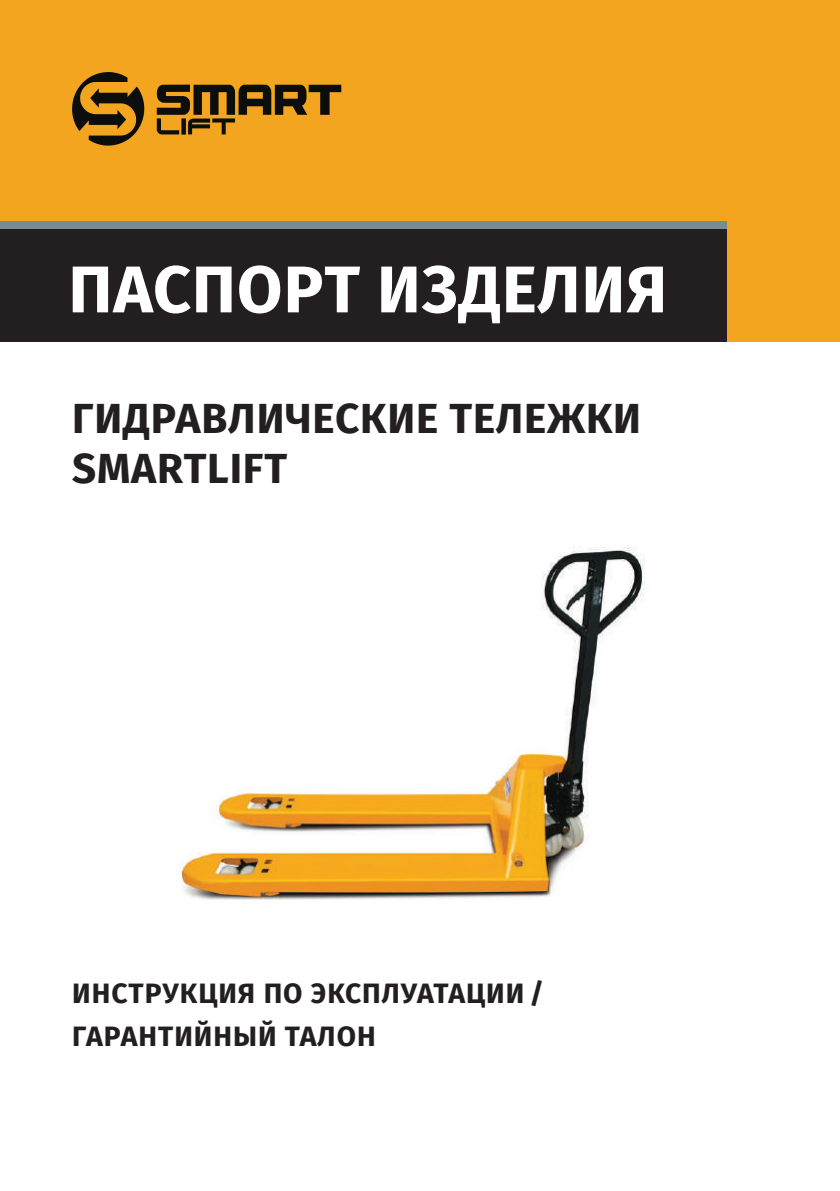
<style>
.page{position:relative;width:840px;height:1191px;background:#fff}
.page>*{position:absolute;margin:0;border:0;box-sizing:border-box;transform-origin:0 0}
.t1{font:700 66px "Fira Sans OT";letter-spacing:.015em;color:#fff}
.t2{font:700 42px/50px "Fira Sans OT";letter-spacing:.02em;color:#231f20}
.t3{font:700 28px/43.4px "Fira Sans OT";letter-spacing:.035em;color:#231f20}
</style>
<div class="page">
<img style="left:180px;top:546px;width:465px;height:354px">
<div style="left:0;top:0;width:839px;height:342px;background:#f3a51f"></div>
<div style="left:0;top:221px;width:726px;height:121px;background:#231f20"></div>
<div style="left:0;top:221px;width:726px;height:8px;background:#788c94"></div>
<svg style="left:72px;top:72px;width:72px;height:74px"></svg>
<svg style="left:157px;top:85px;width:184px;height:50px"></svg>
<h1 class="t1" style="left:68px;top:243px;width:600px">ПАСПОРТ ИЗДЕЛИЯ</h1>
<h2 class="t2" style="left:72px;top:396px;width:570px">ГИДРАВЛИЧЕСКИЕ ТЕЛЕЖКИ<br>SMARTLIFT</h2>
<p class="t3" style="left:72px;top:973px;width:473px">ИНСТРУКЦИЯ ПО ЭКСПЛУАТАЦИИ /<br>ГАРАНТИЙНЫЙ ТАЛОН</p>
</div>
